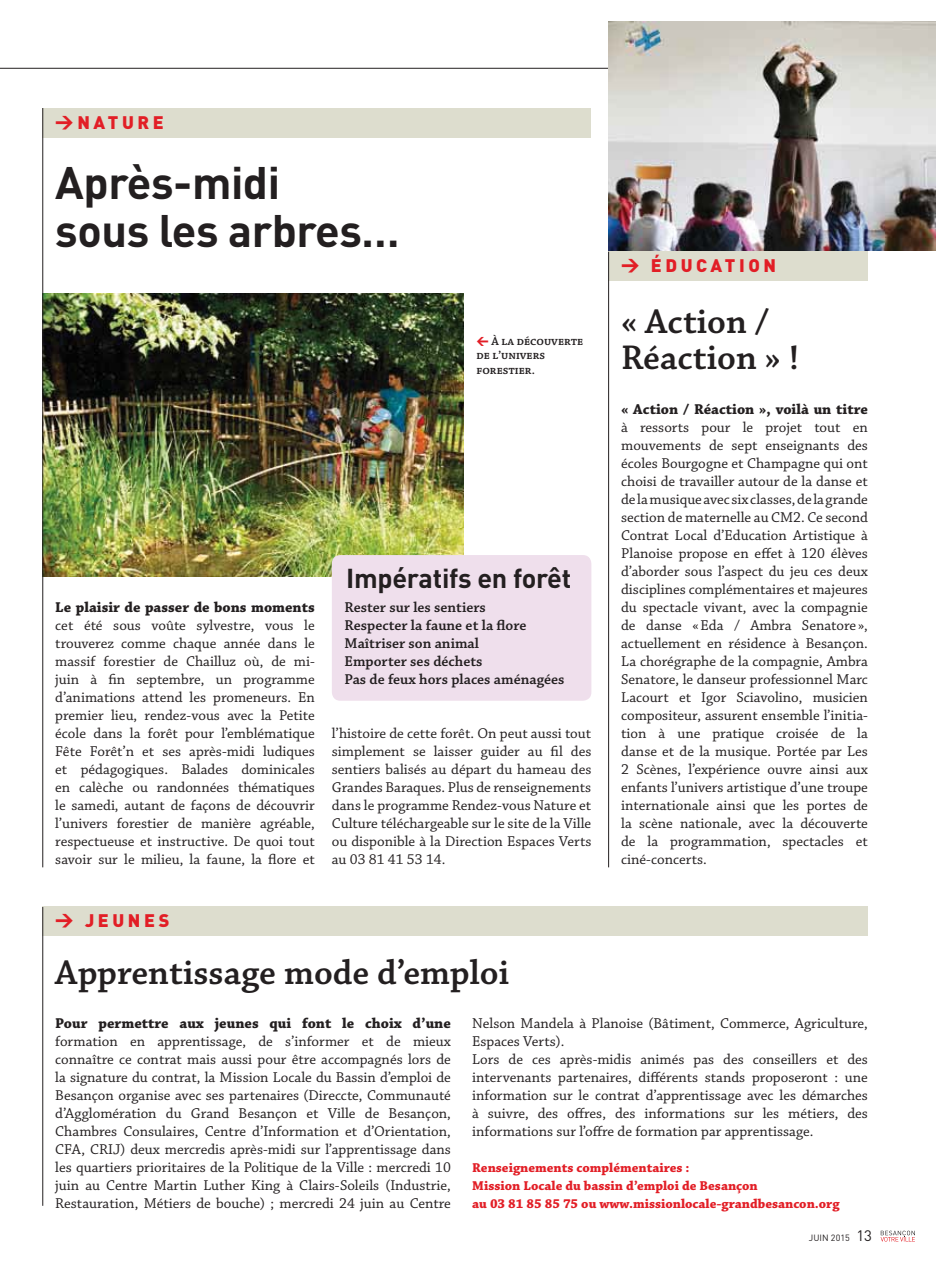
<style>
.page{position:relative;width:936px;height:1276px;background:#fff}
.page>*{position:absolute;margin:0;border:0;box-sizing:border-box;transform-origin:0 0}
.t1{font:700 45px/48px "DIN";letter-spacing:-.01em;color:#231f20}
.t2{font:600 36px/36px "Chaparral Pro";color:#231f20}
.t3{font:700 27px "DIN";letter-spacing:-.01em;color:#231f20}
.t4{font:900 18px "DIN";letter-spacing:.2em;color:#e21e26}
.t5{font:15px/18px "Chaparral Pro";color:#231f20;text-align:justify}
.t6{font:600 15px/18px "Chaparral Pro";color:#231f20}
.t7{font:700 15px "Chaparral Pro";color:#231f20}
.t8{font:700 13.5px/18px "Chaparral Pro";color:#e21e26}
.t9{font:600 12px/14.4px "Chaparral Pro";color:#231f20}
.t10{font:9px "DIN";color:#231f20}
.s1{font-family:"DIN";font-weight:900;color:#e21e26}
.s2{font-size:15px}
</style>
<div class="page">
<svg style="left:880px;top:1230px;width:34px;height:11px"></svg>
<hr style="left:0;top:68px;width:880px;height:1px;background:#231f20">
<div style="left:608px;top:251px;width:259px;height:30px;background:#ddddce"></div>
<div style="left:43px;top:906px;width:824px;height:29px;background:#ddddce"></div>
<hr style="left:608px;top:252px;width:1px;height:615px;background:#231f20">
<hr style="left:42px;top:907px;width:1px;height:298px;background:#231f20">
<img style="left:608px;top:21px;width:327px;height:230px">
<div style="left:43px;top:108px;width:548px;height:30px;background:#ddddce"></div>
<img style="left:43px;top:294px;width:420px;height:283px">
<div style="left:332px;top:555px;width:259px;height:146px;background:#efdfec;border-radius:9px"></div>
<hr style="left:42px;top:108px;width:1px;height:759px;background:#231f20">
<p class="t4" style="left:55px;top:116px;width:110px">&gt;NATURE</p>
<h1 class="t1" style="left:55px;top:164px;width:346px">Après-midi<br>sous les arbres…</h1>
<p class="t9" style="left:476px;top:335px;width:108px"><span class="s1">&lt;</span> À la découverte de l’univers forestier.</p>
<p class="t7" style="left:55px;top:601px;width:261px">Le plaisir de passer de bons moments</p>
<p class="t5" style="left:55px;top:618px;width:261px">cet été sous voûte sylvestre, vous le trouverez comme chaque année dans le massif forestier de Chailluz où, de mi&shy;juin à fin septembre, un programme d’animations attend les promeneurs. En premier lieu, rendez-vous avec la Petite école dans la forêt pour l’emblématique Fête Forêt’n et ses après-midi ludiques et pédagogiques. Balades dominicales en calèche ou randonnées thématiques le samedi, autant de façons de découvrir l’univers forestier de manière agréable, respectueuse et instructive. De quoi tout savoir sur le milieu, la faune, la flore et</p>
<h3 class="t3" style="left:346px;top:569px;width:227px">Impératifs en forêt</h3>
<p class="t6" style="left:344px;top:599px;width:221px">Rester sur les sentiers<br>Respecter la faune et la flore<br>Maîtriser son animal<br>Emporter ses déchets<br>Pas de feux hors places aménagées</p>
<p class="t5" style="left:332px;top:726px;width:261px">l’histoire de cette forêt. On peut aussi tout simplement se laisser guider au fil des sentiers balisés au départ du hameau des Grandes Baraques. Plus de renseignements dans le programme Rendez-vous Nature et Culture téléchargeable sur le site de la Ville ou disponible à la Direction Espaces Verts au 03 81 41 53 14.</p>
<p class="t4" style="left:55px;top:914px;width:116px">&gt; JEUNES</p>
<h2 class="t2" style="left:55px;top:957px;width:455px">Apprentissage mode d’emploi</h2>
<p class="t4" style="left:621px;top:259px;width:156px">&gt; ÉDUCATION</p>
<h2 class="t2" style="left:621px;top:307px;width:180px">« Action /<br>Réaction » !</h2>
<p class="t7" style="left:621px;top:403px;width:248px">« Action / Réaction », voilà un titre</p>
<p class="t5" style="left:621px;top:419px;width:248px">à ressorts pour le projet tout en mouvements de sept enseignants des écoles Bourgogne et Champagne qui ont choisi de travailler autour de la danse et de la musique avec six classes, de la grande section de maternelle au CM2. Ce second Contrat Local d’Education Artistique à Planoise propose en effet à 120 élèves d’aborder sous l’aspect du jeu ces deux disciplines complémentaires et majeures du spectacle vivant, avec la compagnie de danse « Eda / Ambra Senatore », actuellement en résidence à Besançon.<br>La chorégraphe de la compagnie, Ambra Senatore, le danseur professionnel Marc Lacourt et Igor Sciavolino, musicien compositeur, assurent ensemble l’initia&shy;tion à une pratique croisée de la danse et de la musique. Portée par Les 2 Scènes, l’expérience ouvre ainsi aux enfants l’univers artistique d’une troupe internationale ainsi que les portes de la scène nationale, avec la découverte de la programmation, spectacles et ciné-concerts.</p>
<p class="t7" style="left:55px;top:1017px;width:397px">Pour permettre aux jeunes qui font le choix d’une</p>
<p class="t5" style="left:55px;top:1033px;width:397px">formation en apprentissage, de s’informer et de mieux connaître ce contrat mais aussi pour être accompagnés lors de la signature du contrat, la Mission Locale du Bassin d’emploi de Besançon organise avec ses partenaires (Direccte, Communauté d’Agglomération du Grand Besançon et Ville de Besançon, Chambres Consulaires, Centre d’Information et d’Orientation, CFA, CRIJ) deux mercredis après-midi sur l’apprentissage dans les quartiers prioritaires de la Politique de la Ville : mercredi 10 juin au Centre Martin Luther King à Clairs-Soleils (Industrie, Restauration, Métiers de bouche) ; mercredi 24 juin au Centre</p>
<p class="t5" style="left:472px;top:1015px;width:397px;text-align:left">Nelson Mandela à Planoise (Bâtiment, Commerce, Agriculture, Espaces Verts).<br>Lors de ces après-midis animés pas des conseillers et des intervenants partenaires, différents stands proposeront : une information sur le contrat d’apprentissage avec les démarches à suivre, des offres, des informations sur les métiers, des informations sur l’offre de formation par apprentissage.</p>
<p class="t8" style="left:472px;top:1159px;width:369px">Renseignements complémentaires :<br>Mission Locale du bassin d’emploi de Besançon<br>au 03 81 85 85 75 ou www.missionlocale-grandbesancon.org</p>
<p class="t10" style="left:808px;top:1235px;width:65px">JUIN 2015 <span class="s2">13</span></p>
</div>
